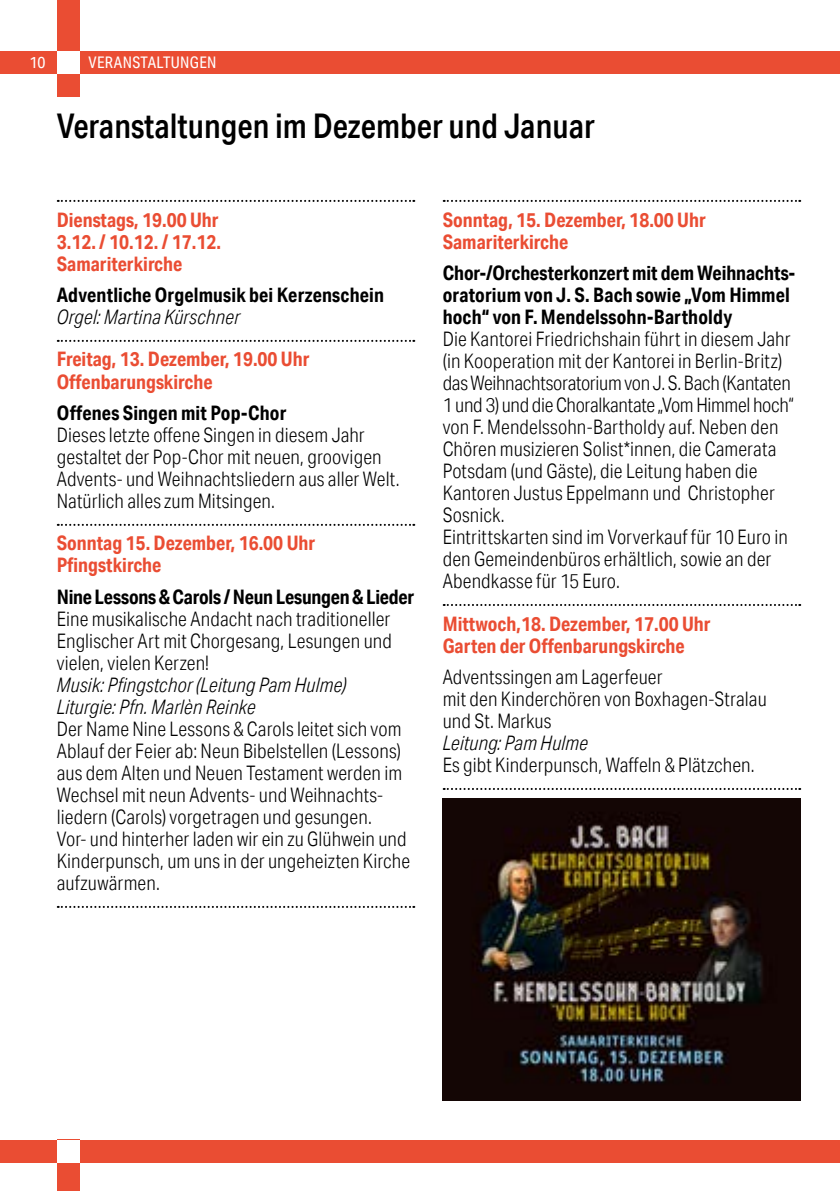
<style>
.page{position:relative;width:840px;height:1191px;background:#fff}
.page>*{position:absolute;margin:0;border:0;box-sizing:border-box;transform-origin:0 0}
.t1{font:500 34px "Aktiv Grotesk Cd";color:#000}
.t2{font:300 20px/22px "Aktiv Grotesk Cd";letter-spacing:.005em;color:#000}
.t3{font:700 20px/22px "Aktiv Grotesk Cd";color:#ea4d33}
.t4{font:700 20px/22px "Aktiv Grotesk Cd";letter-spacing:.005em;color:#000}
.t5{font:italic 300 20px/22px "Aktiv Grotesk Cd";letter-spacing:.005em;color:#000}
.t6{font:16px "Aktiv Grotesk Cd";letter-spacing:.02em;color:#fff}
</style>
<div class="page">
<div style="left:0;top:51px;width:839px;height:23px;background:#ea4d33"></div>
<div style="left:57px;top:0;width:22px;height:96px;background:#ea4d33"></div>
<div style="left:57px;top:51px;width:22px;height:23px;background:#fff"></div>
<div style="left:0;top:1140px;width:839px;height:22px;background:#ea4d33"></div>
<div style="left:57px;top:1140px;width:22px;height:51px;background:#ea4d33"></div>
<div style="left:57px;top:1140px;width:22px;height:22px;background:#fff"></div>
<svg style="left:58px;top:200px;width:356px;height:2px"></svg>
<svg style="left:58px;top:340px;width:356px;height:2px"></svg>
<svg style="left:58px;top:524px;width:356px;height:2px"></svg>
<svg style="left:58px;top:906px;width:356px;height:2px"></svg>
<svg style="left:443px;top:200px;width:356px;height:2px"></svg>
<svg style="left:443px;top:604px;width:356px;height:2px"></svg>
<svg style="left:443px;top:788px;width:356px;height:2px"></svg>
<img style="left:442px;top:798px;width:357px;height:302px">
<p class="t6" style="left:29px;top:53px;width:17px">10</p>
<p class="t6" style="left:88px;top:53px;width:129px">VERANSTALTUNGEN</p>
<h1 class="t1" style="left:57px;top:105px;width:539px">Veranstaltungen im Dezember und Januar</h1>
<p class="t3" style="left:57px;top:208px;width:166px">Dienstags, 19.00 Uhr<br>3.12. / 10.12. / 17.12.<br>Samariterkirche</p>
<p class="t4" style="left:57px;top:283px;width:328px">Adventliche Orgelmusik bei Kerzenschein</p>
<p class="t5" style="left:57px;top:306px;width:185px">Orgel: Martina Kürschner</p>
<p class="t3" style="left:57px;top:348px;width:254px">Freitag, 13. Dezember, 19.00 Uhr<br>Offenbarungskirche</p>
<p class="t4" style="left:57px;top:401px;width:231px">Offenes Singen mit Pop-Chor</p>
<p class="t2" style="left:57px;top:423px;width:344px">Dieses letzte offene Singen in diesem Jahr gestaltet der Pop-Chor mit neuen, groovigen Advents- und Weihnachtsliedern aus aller Welt.<br>Natürlich alles zum Mitsingen.</p>
<p class="t3" style="left:57px;top:532px;width:260px">Sonntag 15. Dezember, 16.00 Uhr<br>Pfingstkirche</p>
<p class="t4" style="left:57px;top:585px;width:359px">Nine Lessons &amp; Carols / Neun Lesungen &amp; Lieder</p>
<p class="t2" style="left:57px;top:607px;width:336px;text-align:justify">Eine musikalische Andacht nach traditioneller Englischer Art mit Chorgesang, Lesungen und vielen, vielen Kerzen!</p>
<p class="t5" style="left:57px;top:673px;width:291px">Musik: Pfingstchor (Leitung Pam Hulme)<br>Liturgie: Pfn. Marlèn Reinke</p>
<p class="t2" style="left:57px;top:717px;width:355px">Der Name Nine Lessons &amp; Carols leitet sich vom Ablauf der Feier ab: Neun Bibelstellen (Lessons) aus dem Alten und Neuen Testament werden im Wechsel mit neun Advents- und Weihnachts&shy;liedern (Carols) vorgetragen und gesungen.<br>Vor- und hinterher laden wir ein zu Glühwein und Kinderpunsch, um uns in der ungeheizten Kirche aufzuwärmen.</p>
<p class="t3" style="left:442px;top:208px;width:264px">Sonntag, 15. Dezember, 18.00 Uhr<br>Samariterkirche</p>
<p class="t4" style="left:442px;top:261px;width:354px">Chor-/Orchesterkonzert mit dem Weihnachts&shy;oratorium von J. S. Bach sowie „Vom Himmel hoch“ von F. Mendelssohn-Bartholdy</p>
<p class="t2" style="left:442px;top:328px;width:352px">Die Kantorei Friedrichshain führt in diesem Jahr (in Kooperation mit der Kantorei in Berlin-Britz) das Weihnachtsoratorium von J. S. Bach (Kantaten 1 und 3) und die Choralkantate „Vom Himmel hoch“ von F. Mendelssohn-Bartholdy auf. Neben den Chören musizieren Solist*innen, die Camerata Potsdam (und Gäste), die Leitung haben die Kantoren Justus Eppelmann und Christopher Sosnick.<br>Eintrittskarten sind im Vorverkauf für 10 Euro in den Gemeindenbüros erhältlich, sowie an der Abendkasse für 15 Euro.</p>
<p class="t3" style="left:442px;top:612px;width:269px">Mittwoch,18. Dezember, 17.00 Uhr<br>Garten der Offenbarungskirche</p>
<p class="t2" style="left:442px;top:665px;width:325px">Adventssingen am Lagerfeuer<br>mit den Kinderchören von Boxhagen-Stralau und St. Markus</p>
<p class="t5" style="left:442px;top:731px;width:147px">Leitung: Pam Hulme</p>
<p class="t2" style="left:442px;top:753px;width:313px">Es gibt Kinderpunsch, Waffeln &amp; Plätzchen.</p>
</div>
